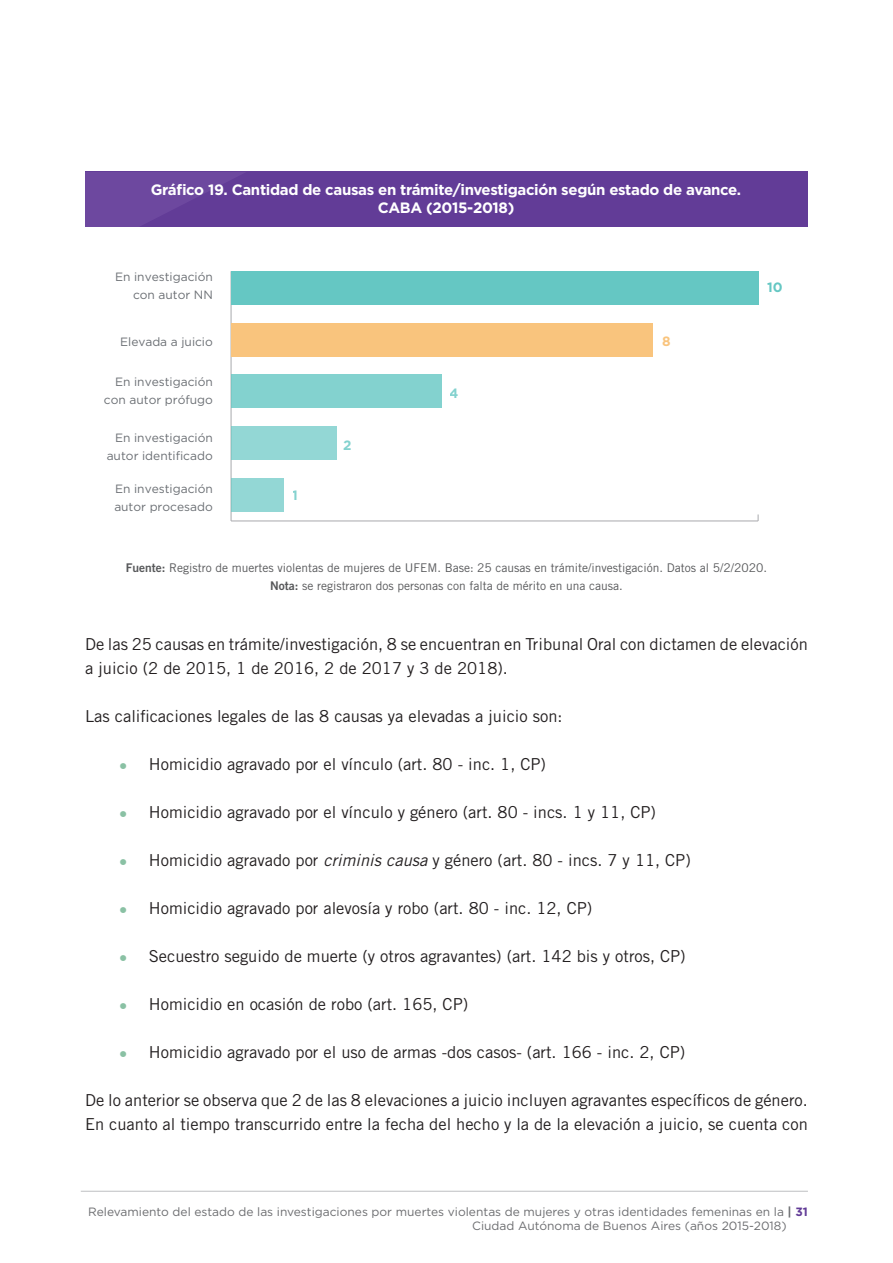
<style>
.page{position:relative;width:893px;height:1263px;background:#fff}
.page>*{position:absolute;margin:0;border:0;box-sizing:border-box;transform-origin:0 0}
.t1{font:16.5px/24px "Trade Gothic LT Std";color:#231f20}
.t2{font:700 15px/18px "Gotham";letter-spacing:-.02em;color:#fff;text-align:center}
.t3{font:700 13.5px "Gotham";color:#65c7c3}
.t4{font:700 13.5px "Gotham";color:#f9c47d}
.t5{font:12px/18px "Trade Gothic LT Std";color:#57585a;text-align:center}
.t6{font:12px/14.4px "Gotham";color:#6c6d70}
.t7{font:12px/18px "Gotham";color:#6b6f74;text-align:right}
.s1{font-family:"Trade Gothic LT Std Bd 2"}
.s2{font-weight:700;color:#8ac1a4}
.s3{font-style:italic}
.s4{font-weight:700}
.s5{font-weight:700;color:#623c97}
</style>
<div class="page">
<hr style="left:81px;top:1191px;width:727px;height:1px;background:#bebfc2">
<div style="left:85px;top:171px;width:723px;height:56px;background:#623c97"></div>
<svg style="left:85px;top:172px;width:160px;height:55px"></svg>
<hr style="left:231px;top:521px;width:527px;height:1px;background:#a8a9ad">
<hr style="left:231px;top:271px;width:1px;height:250px;background:#a8a9ad">
<div style="left:231px;top:271px;width:527px;height:33px;background:#65c7c3"></div>
<div style="left:231px;top:323px;width:422px;height:33px;background:#f9c47d"></div>
<div style="left:231px;top:375px;width:211px;height:33px;background:#83d2cf"></div>
<div style="left:231px;top:427px;width:105px;height:33px;background:#93d7d5"></div>
<div style="left:231px;top:478px;width:53px;height:34px;background:#93d7d5"></div>
<p class="t2" style="left:151px;top:181px;width:592px">Gráfico 19. Cantidad de causas en trámite/investigación según estado de avance.<br>CABA (2015-2018)</p>
<p class="t7" style="left:115px;top:268px;width:99px">En investigación con autor NN</p>
<p class="t7" style="left:120px;top:332px;width:94px">Elevada a juicio</p>
<p class="t7" style="left:104px;top:373px;width:110px">En investigación con autor prófugo</p>
<p class="t7" style="left:107px;top:428px;width:108px">En investigación autor identificado</p>
<p class="t7" style="left:114px;top:479px;width:100px;text-align:left">En investigación autor procesado</p>
<p class="t3" style="left:293px;top:486px;width:7px">1</p>
<p class="t3" style="left:343px;top:436px;width:10px">2</p>
<p class="t3" style="left:450px;top:385px;width:11px">4</p>
<p class="t4" style="left:662px;top:332px;width:10px">8</p>
<p class="t3" style="left:767px;top:278px;width:17px">10</p>
<p class="t5" style="left:126px;top:559px;width:643px"><span class="s1">Fuente:</span> Registro de muertes violentas de mujeres de UFEM. Base: 25 causas en trámite/investigación. Datos al 5/2/2020.<br><span class="s1">Nota:</span> se registraron dos personas con falta de mérito en una causa.</p>
<p class="t1" style="left:85px;top:632px;width:724px">De las 25 causas en trámite/investigación, 8 se encuentran en Tribunal Oral con dictamen de elevación a juicio (2 de 2015, 1 de 2016, 2 de 2017 y 3 de 2018).</p>
<p class="t1" style="left:85px;top:704px;width:479px">Las calificaciones legales de las 8 causas ya elevadas a juicio son:</p>
<p class="t1" style="left:119px;top:752px;width:429px"><span class="s2">•</span> Homicidio agravado por el vínculo (art. 80 - inc. 1, CP)</p>
<p class="t1" style="left:119px;top:800px;width:538px"><span class="s2">•</span> Homicidio agravado por el vínculo y género (art. 80 - incs. 1 y 11, CP)</p>
<p class="t1" style="left:119px;top:848px;width:573px"><span class="s2">•</span> Homicidio agravado por <span class="s3">criminis causa</span> y género (art. 80 - incs. 7 y 11, CP)</p>
<p class="t1" style="left:119px;top:896px;width:475px"><span class="s2">•</span> Homicidio agravado por alevosía y robo (art. 80 - inc. 12, CP)</p>
<p class="t1" style="left:119px;top:944px;width:568px"><span class="s2">•</span> Secuestro seguido de muerte (y otros agravantes) (art. 142 bis y otros, CP)</p>
<p class="t1" style="left:119px;top:992px;width:351px"><span class="s2">•</span> Homicidio en ocasión de robo (art. 165, CP)</p>
<p class="t1" style="left:119px;top:1040px;width:568px"><span class="s2">•</span> Homicidio agravado por el uso de armas -dos casos- (art. 166 - inc. 2, CP)</p>
<p class="t1" style="left:85px;top:1088px;width:724px">De lo anterior se observa que 2 de las 8 elevaciones a juicio incluyen agravantes específicos de género.<br>En cuanto al tiempo transcurrido entre la fecha del hecho y la de la elevación a juicio, se cuenta con</p>
<p class="t6" style="left:472px;top:1204px;width:337px;text-indent:-384px">Relevamiento del estado de las investigaciones por muertes violentas de mujeres y otras identidades femeninas en la <span class="s4">|</span> <span class="s5">31<br></span>Ciudad Autónoma de Buenos Aires (años 2015-2018)</p>
</div>
